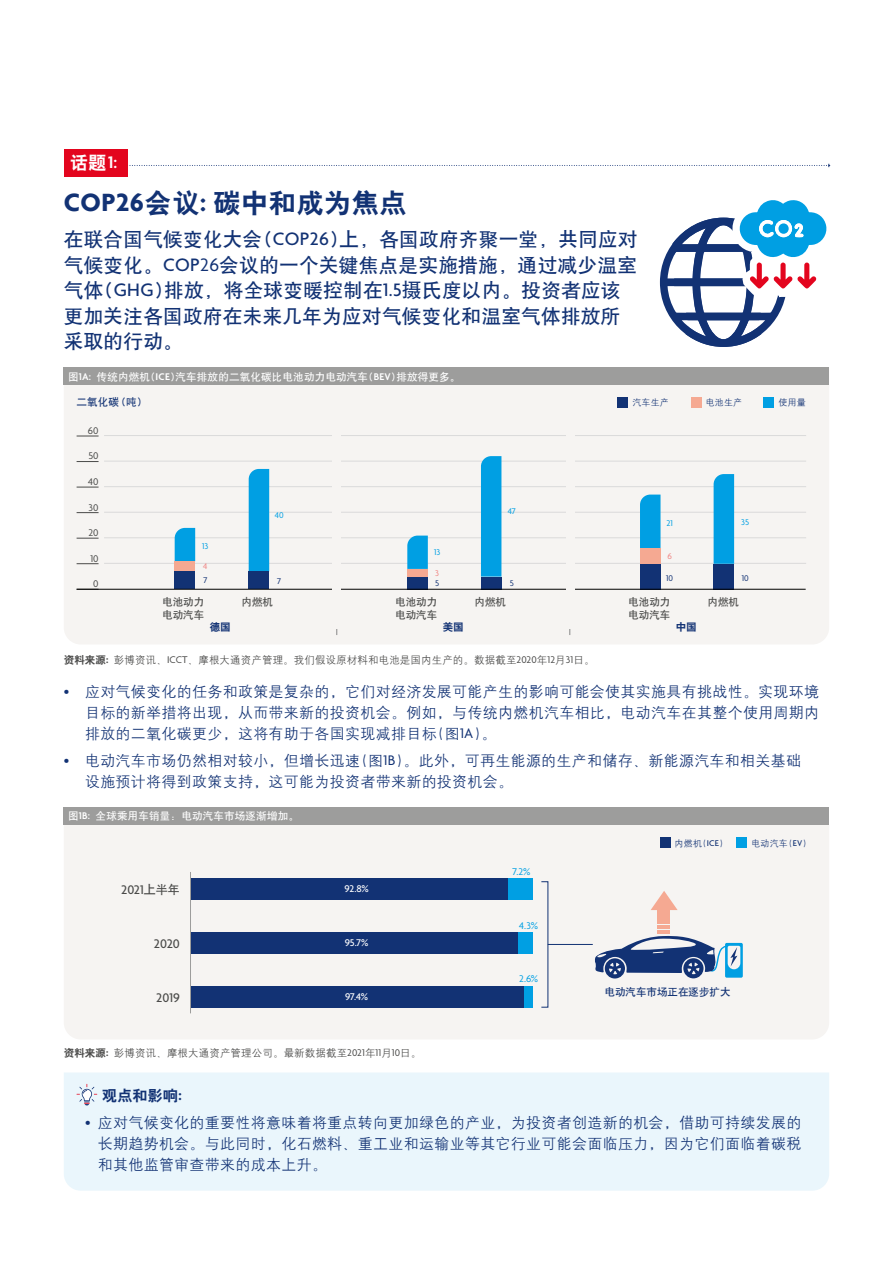
<style>
.page{position:relative;width:893px;height:1263px;background:#fff}
.page>*{position:absolute;margin:0;border:0;box-sizing:border-box;transform-origin:0 0}
.t1{font:27px "H Yb 2 gj";letter-spacing:.025em;color:#123274}
.t2{font:19.5px/25.5px "H Yb 1 gj";letter-spacing:.02em;color:#123274}
.t3{font:18px "H Yb 2 gj";color:#fff}
.t4{font:15px/21px "H Yg 2 gj";letter-spacing:.02em;color:#123274;text-align:justify}
.t5{font:15px "H Yb 2 gj";letter-spacing:.02em;color:#123274}
.t6{font:500 13.5px "Agenda";color:#4a4a49}
.t7{font:10.5px "H Yg 2 gj";letter-spacing:.01em;color:#4a4a49}
.t8{font:10.5px "H Yb 1 gj";letter-spacing:.02em;color:#fff}
.t9{font:10.5px/12.8px "H Yb 1 gj";color:#4a4a49}
.t10{font:10.5px "H Yb 1 gj";color:#123274}
.t11{font:500 10.5px "Agenda";color:#fff}
.t12{font:10.5px "Agenda";color:#4a4a49}
.t13{font:10.5px "Agenda";color:#009fe3}
.t14{font:10.5px "H Yb 2 gj";color:#123274}
.t15{font:9px "H Yg 2 gj";letter-spacing:.02em;color:#123274}
.t16{font:9px "Agenda";color:#009fe3}
.t17{font:9px "Agenda";color:#123274}
.t18{font:9px "Agenda";color:#f08482}
.s1{font-family:"Agenda";font-weight:600}
.s2{font-family:"Agenda";font-weight:700}
.s3{font-family:"Agenda";font-weight:500}
.s4{font-family:"Agenda"}
.s5{font-family:"H Yb 2 gj"}
.s6{font-family:"H Yb 1 gj"}
.s7{font-family:"H Yb 1 gj";font-weight:400;font-size:12px}
</style>
<div class="page">
<div style="left:64px;top:825px;width:765px;height:214px;background:#f6f4f2"></div>
<div style="left:64px;top:385px;width:765px;height:259px;background:#f6f4f2"></div>
<div style="left:64px;top:1072px;width:765px;height:119px;background:#eaf6fc"></div>
<svg style="left:129px;top:164px;width:701px;height:3px"></svg>
<div style="left:64px;top:149px;width:64px;height:28px;background:#e3051e"></div>
<svg style="left:77px;top:1084px;width:20px;height:21px"></svg>
<svg style="left:651px;top:891px;width:27px;height:19px"></svg>
<hr style="left:657px;top:925px;width:13px;height:4px;background:#f5a992">
<hr style="left:657px;top:930px;width:13px;height:4px;background:#f5a992">
<div style="left:657px;top:910px;width:13px;height:14px;background:#f5a992"></div>
<svg style="left:595px;top:936px;width:148px;height:42px"></svg>
<div style="left:508px;top:879px;width:25px;height:21px;background:#009fe3"></div>
<div style="left:191px;top:879px;width:317px;height:21px;background:#123274"></div>
<div style="left:64px;top:368px;width:765px;height:17px;background:#9d9d9c"></div>
<div style="left:64px;top:807px;width:765px;height:18px;background:#9d9d9c"></div>
<div style="left:617px;top:397px;width:11px;height:10px;background:#123274"></div>
<div style="left:691px;top:397px;width:10px;height:10px;background:#f5a992"></div>
<div style="left:764px;top:397px;width:10px;height:10px;background:#009fe3"></div>
<div style="left:660px;top:837px;width:10px;height:11px;background:#123274"></div>
<div style="left:736px;top:837px;width:11px;height:11px;background:#009fe3"></div>
<hr style="left:104px;top:435px;width:702px;height:1px;background:#dadada">
<hr style="left:104px;top:461px;width:702px;height:1px;background:#dadada">
<hr style="left:104px;top:486px;width:702px;height:1px;background:#dadada">
<hr style="left:104px;top:512px;width:702px;height:1px;background:#dadada">
<hr style="left:104px;top:537px;width:702px;height:1px;background:#dadada">
<hr style="left:104px;top:563px;width:702px;height:1px;background:#dadada">
<svg style="left:77px;top:436px;width:22px;height:1px"></svg>
<svg style="left:77px;top:461px;width:22px;height:1px"></svg>
<svg style="left:77px;top:487px;width:22px;height:1px"></svg>
<svg style="left:77px;top:512px;width:22px;height:1px"></svg>
<svg style="left:77px;top:538px;width:22px;height:1px"></svg>
<svg style="left:77px;top:563px;width:22px;height:1px"></svg>
<div style="left:714px;top:474px;width:20px;height:90px;background:#009fe3"></div>
<div style="left:714px;top:564px;width:20px;height:25px;background:#123274"></div>
<svg style="left:640px;top:495px;width:20px;height:53px"></svg>
<div style="left:640px;top:548px;width:20px;height:16px;background:#f5a992"></div>
<div style="left:640px;top:564px;width:20px;height:25px;background:#123274"></div>
<div style="left:481px;top:456px;width:20px;height:121px;background:#009fe3"></div>
<div style="left:481px;top:577px;width:20px;height:12px;background:#123274"></div>
<svg style="left:407px;top:536px;width:21px;height:33px"></svg>
<div style="left:407px;top:569px;width:21px;height:8px;background:#f5a992"></div>
<div style="left:407px;top:577px;width:21px;height:12px;background:#123274"></div>
<svg style="left:175px;top:528px;width:20px;height:33px"></svg>
<div style="left:175px;top:561px;width:20px;height:10px;background:#f5a992"></div>
<div style="left:175px;top:571px;width:20px;height:18px;background:#123274"></div>
<div style="left:249px;top:469px;width:20px;height:102px;background:#009fe3"></div>
<div style="left:249px;top:571px;width:20px;height:18px;background:#123274"></div>
<hr style="left:77px;top:589px;width:729px;height:1px;background:#000">
<div style="left:333px;top:426px;width:8px;height:203px;background:#f6f4f2"></div>
<div style="left:566px;top:426px;width:8px;height:203px;background:#f6f4f2"></div>
<svg style="left:660px;top:200px;width:167px;height:147px"></svg>
<div style="left:778px;top:223px;width:11px;height:11px;background:#009fe3;border-radius:50%"></div>
<div style="left:191px;top:986px;width:333px;height:22px;background:#123274"></div>
<div style="left:524px;top:986px;width:9px;height:22px;background:#009fe3"></div>
<div style="left:518px;top:932px;width:15px;height:21px;background:#009fe3"></div>
<div style="left:191px;top:932px;width:327px;height:21px;background:#123274"></div>
<hr style="left:190px;top:872px;width:1px;height:141px;background:#9d9d9c">
<hr style="left:548px;top:944px;width:45px;height:1px;background:#123274">
<p class="t3" style="left:70px;top:154px;width:49px">话题<span class="s1">1:</span></p>
<h1 class="t1" style="left:64px;top:189px;width:344px"><span class="s2">COP26</span>会议<span class="s2">:</span> 碳中和成为焦点</h1>
<h2 class="t2" style="left:64px;top:226px;width:575px">在联合国气候变化大会(<span class="s3">COP26</span>)上，各国政府齐聚一堂，共同应对气候变化。<span class="s3">COP</span><span class="s4">26</span>会议的一个关键焦点是实施措施，通过减少温室气体(<span class="s3">GHG</span>)排放，将全球变暖控制在<span class="s3">1.5</span>摄氏度以内。投资者应该更加关注各国政府在未来几年为应对气候变化和温室气体排放所采取的行动。</h2>
<p class="t8" style="left:68px;top:371px;width:394px">图<span class="s1">1A:</span> 传统内燃机(<span class="s1">ICE</span>)汽车排放的二氧化碳比电池动力电动汽车(<span class="s1">BEV</span>)排放得更多。</p>
<p class="t10" style="left:77px;top:397px;width:72px">二氧化碳 (吨）</p>
<p class="t15" style="left:632px;top:398px;width:38px">汽车生产</p>
<p class="t15" style="left:706px;top:398px;width:38px">电池生产</p>
<p class="t15" style="left:778px;top:398px;width:29px">使用量</p>
<p class="t12" style="left:88px;top:425px;width:12px">60</p>
<p class="t12" style="left:88px;top:450px;width:12px">50</p>
<p class="t12" style="left:88px;top:476px;width:12px">40</p>
<p class="t12" style="left:89px;top:501px;width:11px">30</p>
<p class="t12" style="left:88px;top:527px;width:12px">20</p>
<p class="t12" style="left:90px;top:553px;width:10px">10</p>
<p class="t12" style="left:93px;top:578px;width:7px">0</p>
<p class="t16" style="left:202px;top:542px;width:8px">13</p>
<p class="t18" style="left:203px;top:562px;width:6px">4</p>
<p class="t17" style="left:203px;top:575px;width:6px">7</p>
<p class="t16" style="left:275px;top:510px;width:10px">40</p>
<p class="t17" style="left:277px;top:576px;width:6px">7</p>
<p class="t16" style="left:508px;top:507px;width:9px">47</p>
<p class="t16" style="left:666px;top:518px;width:8px">21</p>
<p class="t16" style="left:741px;top:518px;width:10px">35</p>
<p class="t16" style="left:434px;top:547px;width:8px">13</p>
<p class="t18" style="left:667px;top:551px;width:6px">6</p>
<p class="t18" style="left:435px;top:568px;width:5px">3</p>
<p class="t17" style="left:435px;top:579px;width:6px">5</p>
<p class="t17" style="left:510px;top:578px;width:6px">5</p>
<p class="t17" style="left:666px;top:573px;width:8px">10</p>
<p class="t17" style="left:742px;top:573px;width:8px">10</p>
<p class="t9" style="left:162px;top:596px;width:43px">电池动力电动汽车</p>
<p class="t9" style="left:241px;top:596px;width:33px">内燃机</p>
<p class="t9" style="left:395px;top:596px;width:43px">电池动力电动汽车</p>
<p class="t9" style="left:474px;top:596px;width:33px">内燃机</p>
<p class="t9" style="left:628px;top:596px;width:43px">电池动力电动汽车</p>
<p class="t9" style="left:708px;top:596px;width:33px">内燃机</p>
<p class="t14" style="left:210px;top:621px;width:22px">德国</p>
<p class="t14" style="left:443px;top:621px;width:22px">美国</p>
<p class="t14" style="left:676px;top:621px;width:22px">中国</p>
<p class="t7" style="left:64px;top:654px;width:532px"><span class="s5">资料来源</span><span class="s2">:</span> 彭博资讯、<span class="s4">ICCT</span>、摩根大通资产管理。我们假设原材料和电池是国内生产的。数据截至<span class="s4">2020</span>年<span class="s4">12</span>月<span class="s4">31</span>日。</p>
<p class="t4" style="left:85px;top:680px;width:736px;text-indent:-21px"><span class="s4">•</span> 应对气候变化的任务和政策是复杂的<span class="s6">，</span>它们对经济发展可能产生的影响可能会使其实施具有挑战性。实现环境目标的新举措将出现<span class="s6">，</span>从而带来新的投资机会。例如<span class="s6">，</span>与传统内燃机汽车相比<span class="s6">，</span>电动汽车在其整个使用周期内排放的二氧化碳更少<span class="s6">，</span>这将有助于各国实现减排目标(图<span class="s4">1A</span>)。</p>
<p class="t4" style="left:85px;top:750px;width:718px;text-indent:-21px"><span class="s4">•</span> 电动汽车市场仍然相对较小<span class="s6">，</span>但增长迅速(图<span class="s4">1B</span>)。此外<span class="s6">，</span>可再生能源的生产和储存、新能源汽车和相关基础设施预计将得到政策支持<span class="s6">，</span>这可能为投资者带来新的投资机会。</p>
<p class="t8" style="left:68px;top:811px;width:232px">图<span class="s1">1B:</span> 全球乘用车销量：电动汽车市场逐渐增加。</p>
<p class="t6" style="left:121px;top:882px;width:60px">2021<span class="s7">上半年</span></p>
<p class="t11" style="left:344px;top:883px;width:26px">92.8%</p>
<p class="t6" style="left:154px;top:936px;width:27px">2020</p>
<p class="t11" style="left:345px;top:937px;width:25px">95.7%</p>
<p class="t6" style="left:156px;top:990px;width:25px">2019</p>
<p class="t11" style="left:345px;top:991px;width:25px">97.4%</p>
<p class="t7" style="left:64px;top:1047px;width:359px"><span class="s5">资料来源</span><span class="s2">:</span> 彭博资讯、摩根大通资产管理公司。最新数据截至<span class="s4">2021</span>年<span class="s4">11</span>月<span class="s4">10</span>日。</p>
<p class="t5" style="left:102px;top:1088px;width:81px">观点和影响<span class="s2">:</span></p>
<p class="t13" style="left:512px;top:865px;width:20px">7.2%</p>
<p class="t13" style="left:519px;top:919px;width:20px">4.3%</p>
<p class="t13" style="left:519px;top:973px;width:21px">2.6%</p>
<p class="t15" style="left:675px;top:839px;width:50px">内燃机(<span class="s3">ICE</span>)</p>
<p class="t15" style="left:751px;top:839px;width:57px">电动汽车(<span class="s3">EV</span>)</p>
<p class="t10" style="left:605px;top:986px;width:127px">电动汽车市场正在逐步扩大</p>
<p class="t4" style="left:98px;top:1112px;width:705px;text-indent:-13px"><span class="s4">•</span> 应对气候变化的重要性将意味着将重点转向更加绿色的产业<span class="s6">，</span>为投资者创造新的机会<span class="s6">，</span>借助可持续发展的长期趋势机会。与此同时<span class="s6">，</span>化石燃料、重工业和运输业等其它行业可能会面临压力<span class="s6">，</span>因为它们面临着碳税和其他监管审查带来的成本上升。</p>
</div>
